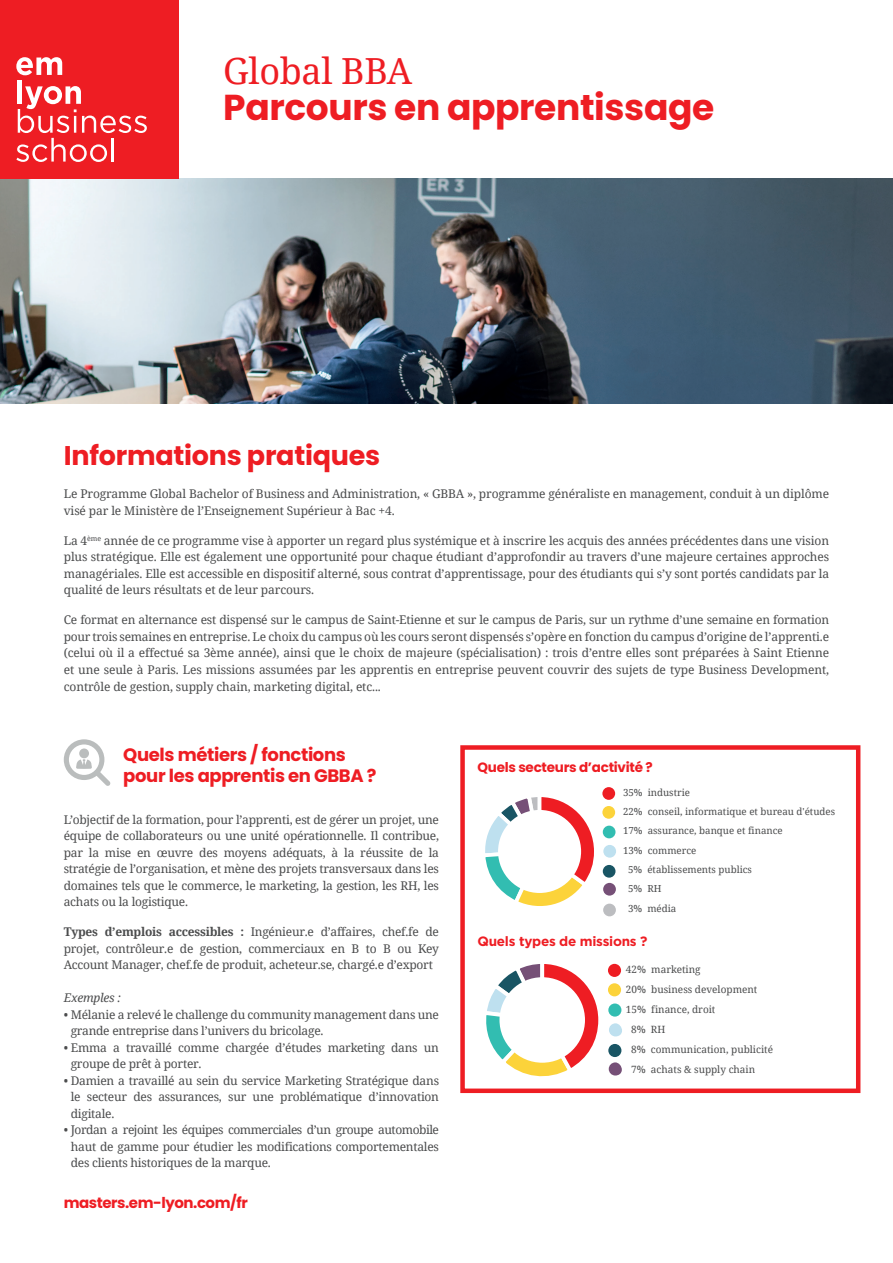
<style>
.page{position:relative;width:893px;height:1263px;background:#fff}
.page>*{position:absolute;margin:0;border:0;box-sizing:border-box;transform-origin:0 0}
.t1{font:700 36px "Poppins";letter-spacing:-.01em;color:#ee1d23}
.t2{font:36px "Noto Serif";letter-spacing:-.01em;color:#ee1d23}
.t3{font:700 27px "Poppins";letter-spacing:-.01em;color:#ee1d23}
.t4{font:700 18px/21px "Poppins";letter-spacing:-.02em;color:#ee1d23}
.t5{font:700 15px "Poppins";letter-spacing:-.03em;color:#ee1d23}
.t6{font:700 13.5px "Poppins";letter-spacing:-.02em;color:#ee1d23}
.t7{font:700 13.5px "Gotham";letter-spacing:-.02em;color:#ee1d23}
.t8{font:12px/16.5px "Noto Serif";letter-spacing:-.02em;color:#4b4c4d;text-align:justify}
.t9{font:italic 12px "Noto Serif";letter-spacing:-.02em;color:#4b4c4d}
.t10{font:10.05px "Noto Serif";color:#4b4c4d}
.t11{font:9.75px "Noto Serif";color:#4b4c4d}
.s1{font-weight:700}
</style>
<div class="page">
<img style="left:0;top:179px;width:893px;height:225px">
<div style="left:460px;top:745px;width:400px;height:348px;border:4px solid #ee1d23"></div>
<div style="left:0;top:0;width:179px;height:179px;background:#ee1d23"></div>
<svg style="left:16px;top:57px;width:46px;height:18px"></svg>
<div style="left:17px;top:80px;width:5px;height:24px;background:#fff"></div>
<svg style="left:16px;top:86px;width:131px;height:76px"></svg>
<hr style="left:112px;top:138px;width:2px;height:24px;background:#fff">
<svg style="left:485px;top:797px;width:109px;height:109px"></svg>
<div style="left:498px;top:810px;width:83px;height:83px;background:#fff;border-radius:50%"></div>
<div style="left:603px;top:865px;width:12px;height:13px;background:#195564;border-radius:50%"></div>
<div style="left:602px;top:806px;width:13px;height:13px;background:#fcd33a;border-radius:50%"></div>
<div style="left:603px;top:826px;width:12px;height:12px;background:#32bdb1;border-radius:50%"></div>
<div style="left:603px;top:845px;width:13px;height:13px;background:#bee0ef;border-radius:50%"></div>
<div style="left:603px;top:904px;width:13px;height:12px;background:#bcbdc0;border-radius:50%"></div>
<div style="left:602px;top:787px;width:13px;height:13px;background:#ee1d23;border-radius:50%"></div>
<div style="left:603px;top:883px;width:13px;height:12px;background:#765077;border-radius:50%"></div>
<svg style="left:486px;top:964px;width:113px;height:113px"></svg>
<div style="left:499px;top:977px;width:86px;height:86px;background:#fff;border-radius:50%"></div>
<div style="left:608px;top:1044px;width:13px;height:13px;background:#195564;border-radius:50%"></div>
<div style="left:608px;top:983px;width:13px;height:13px;background:#fcd33a;border-radius:50%"></div>
<div style="left:608px;top:1003px;width:13px;height:13px;background:#32bdb1;border-radius:50%"></div>
<div style="left:609px;top:1023px;width:13px;height:13px;background:#bee0ef;border-radius:6px"></div>
<div style="left:608px;top:964px;width:13px;height:13px;background:#ee1d23;border-radius:50%"></div>
<div style="left:609px;top:1062px;width:13px;height:13px;background:#765077;border-radius:6px"></div>
<svg style="left:64px;top:740px;width:47px;height:46px"></svg>
<h1 class="t2" style="left:223px;top:47px;width:191px">Global BBA</h1>
<h1 class="t1" style="left:223px;top:87px;width:493px">Parcours en apprentissage</h1>
<h2 class="t3" style="left:64px;top:440px;width:318px">Informations pratiques</h2>
<p class="t8" style="left:64px;top:485px;width:767px">Le Programme Global Bachelor of Business and Administration, « GBBA », programme généraliste en management, conduit à un diplôme visé par le Ministère de l’Enseignement Supérieur à Bac +4.</p>
<p class="t8" style="left:64px;top:532px;width:767px">La 4<sup>ème</sup> année de ce programme vise à apporter un regard plus systémique et à inscrire les acquis des années précédentes dans une vision plus stratégique. Elle est également une opportunité pour chaque étudiant d’approfondir au travers d’une majeure certaines approches managériales. Elle est accessible en dispositif alterné, sous contrat d’apprentissage, pour des étudiants qui s’y sont portés candidats par la qualité de leurs résultats et de leur parcours.</p>
<p class="t8" style="left:64px;top:611px;width:767px">Ce format en alternance est dispensé sur le campus de Saint-Etienne et sur le campus de Paris, sur un rythme d’une semaine en formation pour trois semaines en entreprise. Le choix du campus où les cours seront dispensés s’opère en fonction du campus d’origine de l’apprenti.e (celui où il a effectué sa 3ème année), ainsi que le choix de majeure (spécialisation) : trois d’entre elles sont préparées à Saint Etienne et une seule à Paris. Les missions assumées par les apprentis en entreprise peuvent couvrir des sujets de type Business Development, contrôle de gestion, supply chain, marketing digital, etc...</p>
<h3 class="t4" style="left:123px;top:744px;width:255px">Quels métiers / fonctions pour les apprentis en GBBA ?</h3>
<p class="t8" style="left:64px;top:810px;width:377px">L’objectif de la formation, pour l’apprenti, est de gérer un projet, une équipe de collaborateurs ou une unité opérationnelle. Il contribue, par la mise en œuvre des moyens adéquats, à la réussite de la stratégie de l’organisation, et mène des projets transversaux dans les domaines tels que le commerce, le marketing, la gestion, les RH, les achats ou la logistique.</p>
<p class="t8" style="left:64px;top:923px;width:377px"><span class="s1">Types d’emplois accessibles :</span> Ingénieur.e d’affaires, chef.fe de projet, contrôleur.e de gestion, commerciaux en B to B ou Key Account Manager, chef.fe de produit, acheteur.se, chargé.e d’export</p>
<p class="t9" style="left:64px;top:989px;width:59px">Exemples :</p>
<p class="t8" style="left:71px;top:1005px;width:370px;text-indent:-7px">• Mélanie a relevé le challenge du community management dans une grande entreprise dans l’univers du bricolage.</p>
<p class="t8" style="left:71px;top:1038px;width:370px;text-indent:-7px">• Emma a travaillé comme chargée d’études marketing dans un groupe de prêt à porter.</p>
<p class="t8" style="left:71px;top:1071px;width:370px;text-indent:-7px">• Damien a travaillé au sein du service Marketing Stratégique dans le secteur des assurances, sur une problématique d’innovation digitale.</p>
<p class="t8" style="left:71px;top:1121px;width:370px;text-indent:-7px">• Jordan a rejoint les équipes commerciales d’un groupe automobile haut de gamme pour étudier les modifications comportementales des clients historiques de la marque.</p>
<p class="t5" style="left:64px;top:1194px;width:186px">masters.em-lyon.com/fr</p>
<p class="t6" style="left:478px;top:759px;width:177px">Quels secteurs d’activité ?</p>
<p class="t11" style="left:623px;top:786px;width:68px">35% industrie</p>
<p class="t11" style="left:623px;top:805px;width:213px">22% conseil, informatique et bureau d'études</p>
<p class="t11" style="left:623px;top:824px;width:161px">17% assurance, banque et finance</p>
<p class="t11" style="left:623px;top:843px;width:75px">13% commerce</p>
<p class="t11" style="left:628px;top:863px;width:125px">5% établissements publics</p>
<p class="t11" style="left:628px;top:882px;width:35px">5% RH</p>
<p class="t11" style="left:628px;top:901px;width:50px">3% média</p>
<p class="t7" style="left:478px;top:932px;width:171px">Quels types de missions ?</p>
<p class="t10" style="left:626px;top:963px;width:76px">42% marketing</p>
<p class="t10" style="left:626px;top:982px;width:133px">20% business development</p>
<p class="t10" style="left:626px;top:1002px;width:91px">15% finance, droit</p>
<p class="t10" style="left:631px;top:1022px;width:36px">8% RH</p>
<p class="t10" style="left:631px;top:1042px;width:144px">8% communication, publicité</p>
<p class="t10" style="left:631px;top:1062px;width:126px">7% achats &amp; supply chain</p>
</div>
